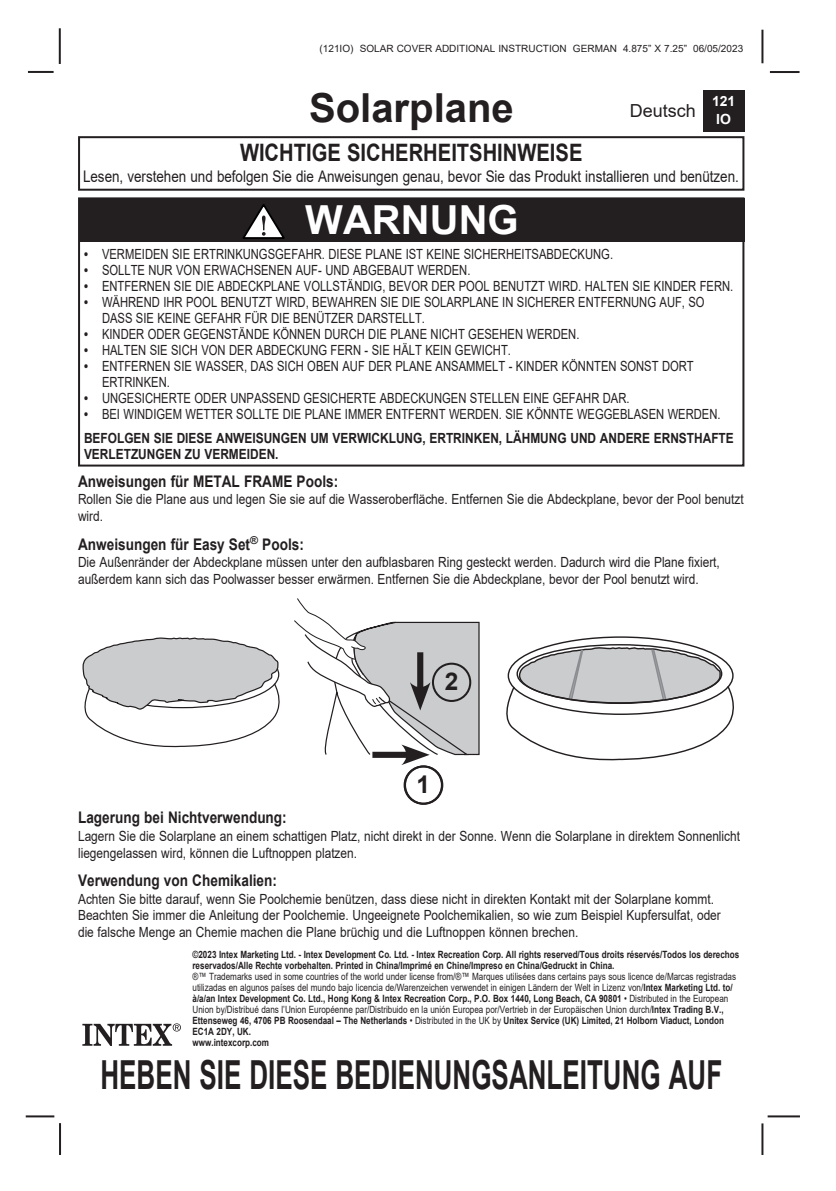
<style>
.page{position:relative;width:836px;height:1191px;background:#fff}
.page>*{position:absolute;margin:0;border:0;box-sizing:border-box;transform-origin:0 0}
.t1{font:700 40px "Arial";color:#231f20;scale:.65 1}
.t2{font:700 40px "Arial";color:#231f20}
.t3{font:700 40px "Arial";color:#fff}
.t4{font:700 24.4px "Arial";color:#231f20}
.t5{font:700 24px "Arial";color:#231f20;scale:.84 1}
.t6{font:18px "Arial";color:#231f20}
.t7{font:700 16px "Arial";color:#231f20;scale:.85 1}
.t8{font:16px "Arial";color:#231f20;scale:.84 1}
.t9{font:14px/16.8px "Arial";color:#231f20;scale:.85 1}
.t10{font:14px/16px "Arial";color:#231f20;scale:.8 1}
.t11{font:700 14px/24px "Arial";color:#231f20;scale:.8 1}
.t12{font:700 14px "Arial";color:#231f20;scale:.85 1}
.t13{font:700 14px/18px "Arial";color:#fff;text-align:center}
.t14{font:10px/11px "Arial";color:#231f20;scale:.81 1}
.t15{font:700 10px/11px "Arial";color:#231f20;scale:.81 1}
.t16{font:10px "Arial";color:#231f20}
.s1{font-weight:700}
.s2{font-weight:400}
</style>
<div class="page">
<hr style="left:767px;top:1115px;width:32px;height:2px;background:#231f20">
<hr style="left:769px;top:71px;width:30px;height:2px;background:#231f20">
<hr style="left:761px;top:30px;width:2px;height:33px;background:#231f20">
<hr style="left:761px;top:1123px;width:2px;height:32px;background:#231f20">
<hr style="left:28px;top:71px;width:26px;height:2px;background:#231f20">
<hr style="left:59px;top:28px;width:2px;height:36px;background:#231f20">
<hr style="left:59px;top:1123px;width:2px;height:32px;background:#231f20">
<hr style="left:26px;top:1115px;width:28px;height:2px;background:#231f20">
<div style="left:702px;top:90px;width:42px;height:41px;background:#231f20"></div>
<svg style="left:82px;top:1023px;width:99px;height:23px"></svg>
<div style="left:78px;top:136px;width:666px;height:55px;border:2px solid #231f20"></div>
<svg style="left:506px;top:636px;width:228px;height:125px"></svg>
<div style="left:404px;top:765px;width:39px;height:39px;border:2px solid #231f20;border-radius:50%"></div>
<svg style="left:294px;top:598px;width:186px;height:167px"></svg>
<div style="left:403px;top:765px;width:40px;height:39px;border:2px solid #231f20;border-radius:50%"></div>
<div style="left:432px;top:662px;width:39px;height:40px;border:2px solid #231f20;border-radius:50%"></div>
<svg style="left:82px;top:637px;width:198px;height:111px"></svg>
<div style="left:78px;top:197px;width:666px;height:269px;border:2px solid #231f20"></div>
<div style="left:79px;top:198px;width:665px;height:44px;background:#231f20"></div>
<svg style="left:242px;top:204px;width:43px;height:35px"></svg>
<p class="t16" style="left:319px;top:41px;width:425px">(121IO) SOLAR COVER ADDITIONAL INSTRUCTION GERMAN 4.875” X 7.25” 06/05/2023</p>
<h1 class="t2" style="left:309px;top:80px;width:206px">Solarplane</h1>
<h3 class="t5" style="left:240px;top:136px;width:409px">WICHTIGE SICHERHEITSHINWEISE</h3>
<p class="t8" style="left:83px;top:165px;width:782px">Lesen, verstehen und befolgen Sie die Anweisungen genau, bevor Sie das Produkt installieren und benützen.</p>
<p class="t13" style="left:711px;top:92px;width:25px">121<br>IO</p>
<p class="t6" style="left:629px;top:98px;width:68px">Deutsch</p>
<h1 class="t3" style="left:305px;top:192px;width:215px">WARNUNG</h1>
<p class="t10" style="left:84px;top:245px;width:662px"><span class="s1">•</span> VERMEIDEN SIE ERTRINKUNGSGEFAHR. DIESE PLANE IST KEINE SICHERHEITSABDECKUNG.</p>
<p class="t10" style="left:84px;top:261px;width:484px"><span class="s1">•</span> SOLLTE NUR VON ERWACHSENEN AUF- UND ABGEBAUT WERDEN.</p>
<p class="t10" style="left:84px;top:277px;width:812px"><span class="s1">•</span> ENTFERNEN SIE DIE ABDECKPLANE VOLLSTÄNDIG, BEVOR DER POOL BENUTZT WIRD. HALTEN SIE KINDER FERN.</p>
<p class="t10" style="left:102px;top:293px;width:754px;text-indent:-18px"><span class="s1">•</span> WÄHREND IHR POOL BENUTZT WIRD, BEWAHREN SIE DIE SOLARPLANE IN SICHERER ENTFERNUNG AUF, SO<br>DASS SIE KEINE GEFAHR FÜR DIE BENÜTZER DARSTELLT.</p>
<p class="t10" style="left:84px;top:325px;width:620px"><span class="s1">•</span> KINDER ODER GEGENSTÄNDE KÖNNEN DURCH DIE PLANE NICHT GESEHEN WERDEN.</p>
<p class="t10" style="left:84px;top:341px;width:535px"><span class="s1">•</span> HALTEN SIE SICH VON DER ABDECKUNG FERN - SIE HÄLT KEIN GEWICHT.</p>
<p class="t10" style="left:102px;top:357px;width:741px;text-indent:-18px"><span class="s1">•</span> ENTFERNEN SIE WASSER, DAS SICH OBEN AUF DER PLANE ANSAMMELT - KINDER KÖNNTEN SONST DORT<br>ERTRINKEN.</p>
<p class="t10" style="left:84px;top:389px;width:683px"><span class="s1">•</span> UNGESICHERTE ODER UNPASSEND GESICHERTE ABDECKUNGEN STELLEN EINE GEFAHR DAR.</p>
<p class="t11" style="left:84px;top:402px;width:813px">• <span class="s2">BEI WINDIGEM WETTER SOLLTE DIE PLANE IMMER ENTFERNT WERDEN. SIE KÖNNTE WEGGEBLASEN WERDEN.<br></span>BEFOLGEN SIE DIESE ANWEISUNGEN UM VERWICKLUNG, ERTRINKEN, LÄHMUNG UND ANDERE ERNSTHAFTE</p>
<p class="t12" style="left:84px;top:444px;width:230px">VERLETZUNGEN ZU VERMEIDEN.</p>
<p class="t7" style="left:78px;top:470px;width:307px">Anweisungen für METAL FRAME Pools:</p>
<p class="t9" style="left:78px;top:491px;width:784px">Rollen Sie die Plane aus und legen Sie sie auf die Wasseroberfläche. Entfernen Sie die Abdeckplane, bevor der Pool benutzt wird.</p>
<p class="t7" style="left:78px;top:532px;width:267px">Anweisungen für Easy Set<sup>®</sup> Pools:</p>
<p class="t9" style="left:78px;top:553px;width:756px">Die Außenränder der Abdeckplane müssen unter den aufblasbaren Ring gesteckt werden. Dadurch wird die Plane fixiert, außerdem kann sich das Poolwasser besser erwärmen. Entfernen Sie die Abdeckplane, bevor der Pool benutzt wird.</p>
<h2 class="t4" style="left:444px;top:664px;width:15px">2</h2>
<h2 class="t4" style="left:416px;top:767px;width:15px">1</h2>
<p class="t7" style="left:78px;top:806px;width:247px">Lagerung bei Nichtverwendung:</p>
<p class="t9" style="left:78px;top:827px;width:780px">Lagern Sie die Solarplane an einem schattigen Platz, nicht direkt in der Sonne. Wenn die Solarplane in direktem Sonnenlicht liegengelassen wird, können die Luftnoppen platzen.</p>
<p class="t7" style="left:78px;top:869px;width:235px">Verwendung von Chemikalien:</p>
<p class="t9" style="left:78px;top:890px;width:757px">Achten Sie bitte darauf, wenn Sie Poolchemie benützen, dass diese nicht in direkten Kontakt mit der Solarplane kommt.<br>Beachten Sie immer die Anleitung der Poolchemie. Ungeeignete Poolchemikalien, so wie zum Beispiel Kupfersulfat, oder die falsche Menge an Chemie machen die Plane brüchig und die Luftnoppen können brechen.</p>
<p class="t15" style="left:192px;top:949px;width:676px">©2023 Intex Marketing Ltd. - Intex Development Co. Ltd. - Intex Recreation Corp. All rights reserved/Tous droits réservés/Todos los derechos reservados/Alle Rechte vorbehalten. Printed in China/Imprimé en Chine/Impreso en China/Gedruckt in China.</p>
<p class="t14" style="left:192px;top:971px;width:672px">®™ Trademarks used in some countries of the world under license from/®™ Marques utilisées dans certains pays sous licence de/Marcas registradas utilizadas en algunos países del mundo bajo licencia de/Warenzeichen verwendet in einigen Ländern der Welt in Lizenz von/<span class="s1">Intex Marketing Ltd. to/ à/a/an Intex Development Co. Ltd., Hong Kong &amp; Intex Recreation Corp., P.O. Box 1440, Long Beach, CA 90801</span> • Distributed in the European Union by/Distribué dans l’Union Européenne par/Distribuido en la unión Europea por/Vertrieb in der Europäischen Union durch/<span class="s1">Intex Trading B.V., Ettenseweg 46, 4706 PB Roosendaal – The Netherlands</span> • Distributed in the UK by <span class="s1">Unitex Service (UK) Limited, 21 Holborn Viaduct, London EC1A 2DY, UK.<br>www.intexcorp.com</span></p>
<h1 class="t1" style="left:100px;top:1046px;width:957px">HEBEN SIE DIESE BEDIENUNGSANLEITUNG AUF</h1>
</div>
